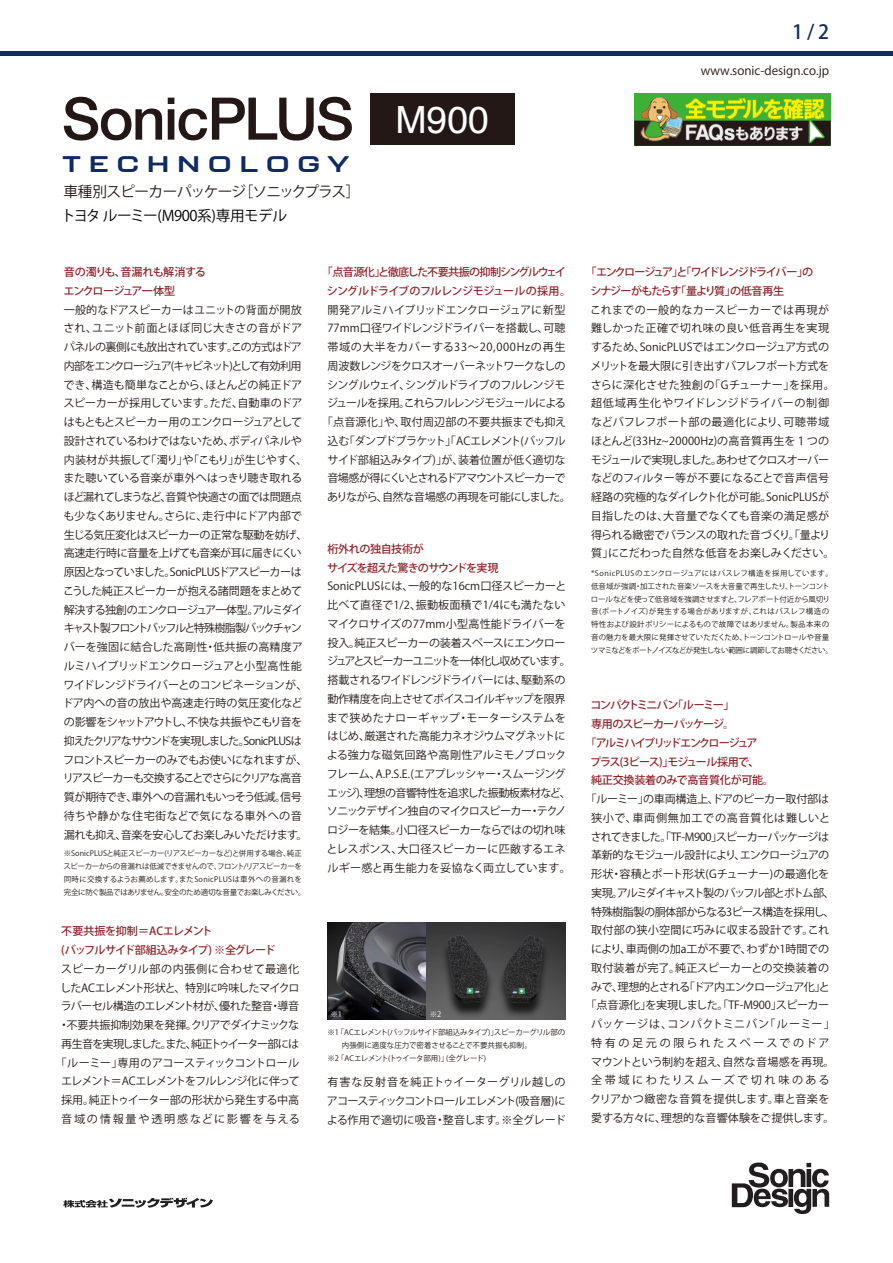
<style>
.page{position:relative;width:893px;height:1263px;background:#fff}
.page>*{position:absolute;margin:0;border:0;box-sizing:border-box;transform-origin:0 0}
.t1{font:37.5px "Helvetica";color:#fff}
.t2{font:700 22.5px "Kallisto";letter-spacing:.295em;color:#102b63;scale:1.25 1}
.t3{font:500 19.5px "Koz Go Pr 6 N";color:#102b63}
.t4{font:14.7px "Koz Go Pr 6 N";letter-spacing:-.05em;color:#231815}
.t5{font:14.7px "Koz Go Pr 6 N";letter-spacing:-.035em;color:#000}
.t6{font:12px "Koz Go Pr 6 N";color:#231815}
.t7{font:11.1px/18.8px "Koz Go Pr 6 N";letter-spacing:-.03em;color:#231815;text-align:justify}
.t8{font:500 11.1px/18.8px "Koz Go Pr 6 N";letter-spacing:-.075em;color:#8d2429}
.t9{font:500 11.1px/18.8px "Koz Go Pr 6 N";letter-spacing:-.125em;color:#8d2429}
.t10{font:500 11.1px "Koz Go Pr 6 N";letter-spacing:-.095em;color:#8d2429}
.t11{font:500 11.1px "Koz Go Pr 6 N";letter-spacing:-.035em;color:#8d2429}
.t12{font:7.5px/12.8px "Koz Go Pr 6 N";letter-spacing:-.04em;color:#231815;text-align:justify}
.t13{font:7.5px "Koz Go Pr 6 N";letter-spacing:-.065em;color:#231815}
.t14{font:7.5px "Koz Go Pr 6 N";color:#231815}
.t15{font:7.5px "Koz Go Pr 6 N";color:#fff}
.s1{font-weight:500;color:#8d2429}
.s2{color:#8d2429}
</style>
<div class="page">
<hr style="left:0;top:51px;width:893px;height:4px;background:#102b63">
<svg style="left:64px;top:97px;width:98px;height:44px"></svg>
<svg style="left:168px;top:97px;width:184px;height:44px"></svg>
<svg style="left:63px;top:1198px;width:150px;height:10px"></svg>
<svg style="left:732px;top:1162px;width:97px;height:52px"></svg>
<div style="left:370px;top:94px;width:144px;height:51px;background:#231815"></div>
<img style="left:327px;top:922px;width:239px;height:97px">
<img style="left:634px;top:94px;width:197px;height:51px">
<h3 class="t3" style="left:792px;top:20px;width:38px">1/2</h3>
<h2 class="t2" style="left:62px;top:150px;width:231px">TECHNOLOGY</h2>
<h3 class="t4" style="left:63px;top:183px;width:298px">車種別スピーカーパッケージ［ソニックプラス］</h3>
<h3 class="t5" style="left:61px;top:207px;width:227px">トヨタ ルーミー(M900系)専用モデル</h3>
<h1 class="t1" style="left:395px;top:91px;width:95px">M900</h1>
<p class="t6" style="left:701px;top:64px;width:130px">www.sonic-design.co.jp</p>
<p class="t8" style="left:63px;top:263px;width:144px">音の濁りも､音漏れも解消するエンクロージュア一体型</p>
<p class="t7" style="left:62px;top:300px;width:242px">一般的なドアスピーカーはユニットの背面が開放され､ユニット前面とほぼ同じ大きさの音がドアパネルの裏側にも放出されています｡この方式はドア内部をエンクロージュア(キャビネット)として有効利用でき､構造も簡単なことから､ほとんどの純正ドアスピーカーが採用しています｡ただ､自動車のドアはもともとスピーカー用のエンクロージュアとして設計されているわけではないため､ボディパネルや内装材が共振して｢濁り｣や｢こもり｣が生じやすく､また聴いている音楽が車外へはっきり聴き取れるほど漏れてしまうなど､音質や快適さの面では問題点も少なくありません｡さらに､走行中にドア内部で生じる気圧変化はスピーカーの正常な駆動を妨げ､高速走行時に音量を上げても音楽が耳に届きにくい原因となっていました｡SonicPLUSドアスピーカーはこうした純正スピーカーが抱える諸問題をまとめて解決する独創のエンクロージュア一体型｡アルミダイキャスト製フロントバッフルと特殊樹脂製バックチャンバーを強固に結合した高剛性・低共振の高精度アルミハイブリッドエンクロージュアと小型高性能ワイドレンジドライバーとのコンビネーションが､ドア内への音の放出や高速走行時の気圧変化などの影響をシャットアウトし､不快な共振やこもり音を抑えたクリアなサウンドを実現しました｡SonicPLUSはフロントスピーカーのみでもお使いになれますが､リアスピーカーも交換することでさらにクリアな高音質が期待でき､車外への音漏れもいっそう低減｡信号待ちや静かな住宅街などで気になる車外への音漏れも抑え､音楽を安心してお楽しみいただけます｡</p>
<p class="t12" style="left:63px;top:847px;width:240px">※SonicPLUSと純正スピーカー(リアスピーカーなど)と併用する場合､純正スピーカーからの音漏れは低減できませんので､フロント/リアスピーカーを同時に交換するようお薦めします｡またSonicPLUSは車外への音漏れを完全に防ぐ製品ではありません｡安全のため適切な音量でお楽しみください｡</p>
<p class="t7" style="left:58px;top:922px;width:243px;text-align:left"><span class="s1">不要共振を抑制＝ACエレメント<br>(バッフルサイド部組込みタイプ)</span> <span class="s2">※</span><span class="s1">全グレード<br></span>スピーカーグリル部の内張側に合わせて最適化したACエレメント形状と、特別に吟味したマイクロラバーセル構造のエレメント材が、優れた整音・導音・不要共振抑制効果を発揮。クリアでダイナミックな再生音を実現しました。また、純正トゥイーター部には｢ルーミー｣専用のアコースティックコントロールエレメント＝ACエレメントをフルレンジ化に伴って採用。純正トゥイーター部の形状から発生する中高音域の情報量や透明感などに影響を与える</p>
<p class="t8" style="left:327px;top:263px;width:241px">｢点音源化｣と徹底した不要共振の抑制シングルウェイシングルドライブのフルレンジモジュールの採用｡</p>
<p class="t7" style="left:327px;top:300px;width:245px;text-align:left">開発アルミハイブリッドエンクロージュアに新型<br>77mm口径ワイドレンジドライバーを搭載し、可聴帯域の大半をカバーする33～20,000Hzの再生周波数レンジをクロスオーバーネットワークなしのシングルウェイ、シングルドライブのフルレンジモジュールを採用。これらフルレンジモジュールによる｢点音源化｣や、取付周辺部の不要共振までも抑え込む｢ダンプドブラケット｣｢ACエレメント(バッフルサイド部組込みタイプ)｣が、装着位置が低く適切な音場感が得にくいとされるドアマウントスピーカーでありながら、自然な音場感の再現を可能にしました。</p>
<p class="t9" style="left:590px;top:263px;width:224px">｢エンクロージュア｣と｢ワイドレンジドライバー｣のシナジーがもたらす｢量より質｣の低音再生</p>
<p class="t7" style="left:590px;top:300px;width:242px">これまでの一般的なカースピーカーでは再現が難しかった正確で切れ味の良い低音再生を実現するため､SonicPLUSではエンクロージュア方式のメリットを最大限に引き出すバフレフポート方式をさらに深化させた独創の｢Gチューナー｣を採用｡超低域再生化やワイドレンジドライバーの制御などバフレフポート部の最適化により､可聴帯域ほとんど(33Hz~20000Hz)の高音質再生を１つのモジュールで実現しました｡あわせてクロスオーバーなどのフィルター等が不要になることで音声信号経路の究極的なダイレクト化が可能｡SonicPLUSが目指したのは､大音量でなくても音楽の満足感が得られる緻密でバランスの取れた音づくり｡｢量より</p>
<p class="t11" style="left:327px;top:543px;width:98px">桁外れの独自技術が</p>
<p class="t7" style="left:591px;top:544px;width:240px">質｣にこだわった自然な低音をお楽しみください｡</p>
<p class="t10" style="left:327px;top:561px;width:173px">サイズを超えた驚きのサウンドを実現</p>
<p class="t7" style="left:327px;top:577px;width:241px">SonicPLUSには､一般的な16cm口径スピーカーと比べて直径で1/2､振動板面積で1/4にも満たないマイクロサイズの77mm小型高性能ドライバーを投入｡純正スピーカーの装着スペースにエンクロージュアとスピーカーユニットを一体化し収めています｡搭載されるワイドレンジドライバーには､駆動系の動作精度を向上させてボイスコイルギャップを限界まで狭めたナローギャップ・モーターシステムをはじめ､厳選された高能力ネオジウムマグネットによる強力な磁気回路や高剛性アルミモノブロックフレーム､A.P.S.E.(エアプレッシャー・スムージングエッジ)､理想の音響特性を追求した振動板素材など､ソニックデザイン独自のマイクロスピーカー・テクノロジーを結集｡小口径スピーカーならではの切れ味とレスポンス､大口径スピーカーに匹敵するエネルギー感と再生能力を妥協なく両立しています｡</p>
<p class="t12" style="left:591px;top:567px;width:241px">*SonicPLUSのエンクロージュアにはバスレフ構造を採用しています｡低音域が強調・加工された音楽ソースを大音量で再生したり､トーンコントロールなどを使って低音域を強調させますと､フレアポート付近から風切り音(ポートノイズ)が発生する場合がありますが､これはバスレフ構造の特性および設計ポリシーによるもので故障ではありません｡製品本来の音の魅力を最大限に発揮させていただくため､トーンコントロールや音量ツマミなどをポートノイズなどが発生しない範囲に調節してお聴きください｡</p>
<p class="t8" style="left:590px;top:696px;width:185px">コンパクトミニバン｢ルーミー｣<br>専用のスピーカーパッケージ。<br>｢アルミハイブリッドエンクロージュア<br>プラス(3ピース)｣モジュール採用で、<br>純正交換装着のみで高音質化が可能。</p>
<p class="t7" style="left:590px;top:790px;width:246px;text-align:left">｢ルーミー｣の車両構造上、ドアのピーカー取付部は狭小で、車両側無加工での高音質化は難しいとされてきました。｢TF-M900｣スピーカーパッケージは革新的なモジュール設計により、エンクロージュアの形状・容積とポート形状(Gチューナー)の最適化を実現。アルミダイキャスト製のバッフル部とボトム部、特殊樹脂製の胴体部からなる3ピース構造を採用し、取付部の狭小空間に巧みに収まる設計です。これにより、車両側の加a工が不要で、わずか1時間での取付装着が完了。純正スピーカーとの交換装着のみで、理想的とされる｢ドア内エンクロージュア化｣と｢点音源化｣を実現しました。｢TF-M900｣スピーカーパッケージは、コンパクトミニバン｢ルーミー｣特有の足元の限られたスペースでのドアマウントという制約を超え、自然な音場感を再現。全帯域にわたりスムーズで切れ味のあるクリアかつ緻密な音質を提供します。車と音楽を愛する方々に、理想的な音響体験をご提供します。</p>
<p class="t15" style="left:330px;top:1010px;width:13px">※1</p>
<p class="t15" style="left:430px;top:1010px;width:13px">※2</p>
<p class="t12" style="left:327px;top:1026px;width:239px">※1 ｢ACエレメント(バッフルサイド部組込みタイプ)｣スピーカーグリル部の</p>
<p class="t14" style="left:342px;top:1041px;width:191px">内張側に適度な圧力で密着させることで不要共振も抑制。</p>
<p class="t13" style="left:327px;top:1054px;width:160px">※2 ｢ACエレメント(トゥイータ部用)｣ (全グレード)</p>
<p class="t7" style="left:327px;top:1073px;width:240px">有害な反射音を純正トゥイーターグリル越しのアコースティックコントロールエレメント(吸音層)による作用で適切に吸音・整音します。※全グレード</p>
</div>
